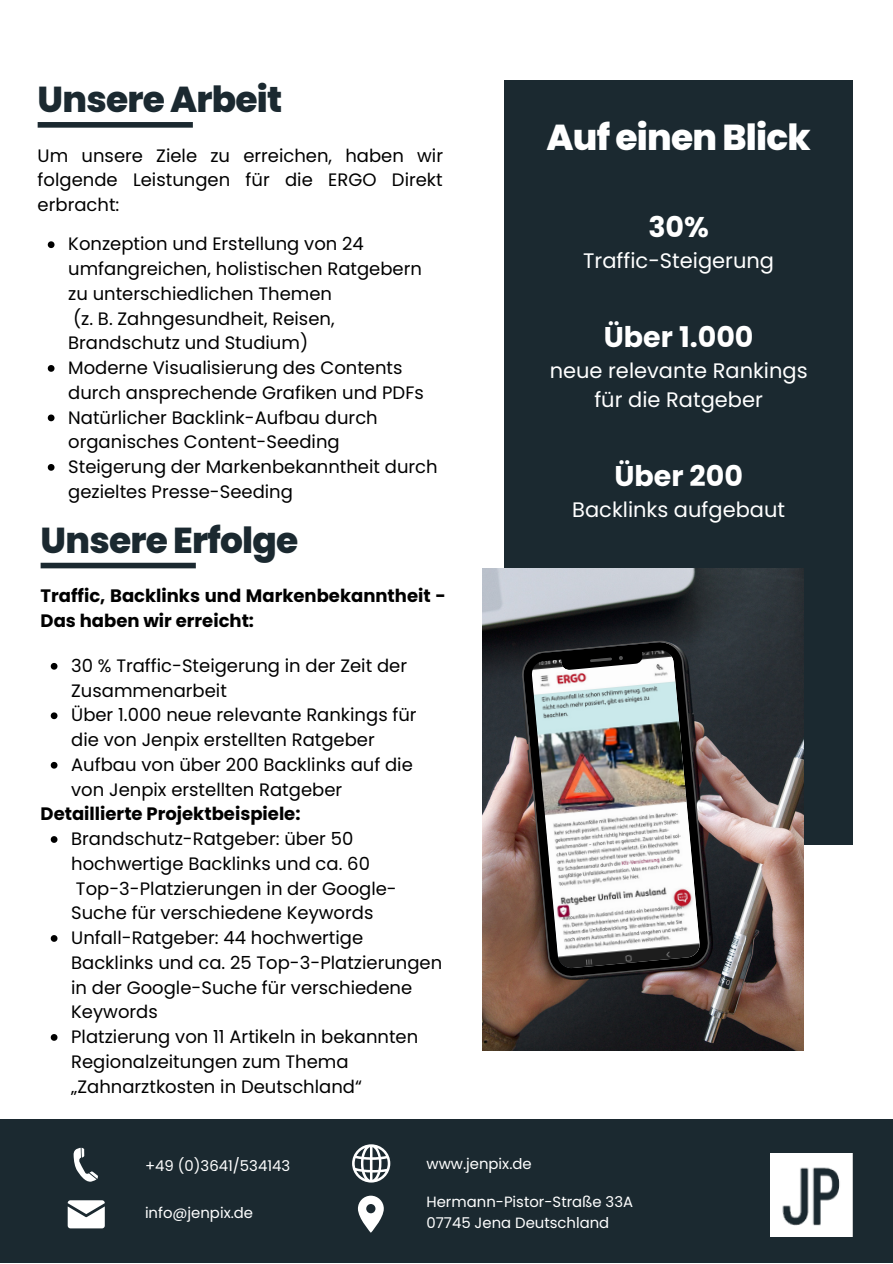
<style>
.page{position:relative;width:893px;height:1264px;background:#fff}
.page>*{position:absolute;margin:0;border:0;box-sizing:border-box;transform-origin:0 0}
.t1{font:800 36px "Poppins";letter-spacing:-.02em;color:#1b2930}
.t2{font:800 36px "Poppins";letter-spacing:-.02em;color:#fff}
.t3{font:700 28.5px "Poppins";color:#fff}
.t4{font:21px/29.2px "Poppins";color:#fff;text-align:center}
.t5{font:18px/24.8px "Poppins";color:#000}
.t6{font:700 18px/24.8px "Poppins";color:#000}
.t7{font:16.5px "Poppins";color:#fff}
.t8{font:14.85px "Poppins";color:#fff}
</style>
<div class="page">
<div style="left:504px;top:80px;width:348px;height:764px;background:#1b2930"></div>
<img style="left:482px;top:568px;width:321px;height:482px">
<div style="left:38px;top:122px;width:155px;height:6px;background:#1b2930"></div>
<svg style="left:48px;top:241px;width:6px;height:7px"></svg>
<svg style="left:48px;top:365px;width:6px;height:7px"></svg>
<svg style="left:48px;top:414px;width:6px;height:7px"></svg>
<svg style="left:48px;top:464px;width:6px;height:7px"></svg>
<div style="left:41px;top:562px;width:155px;height:6px;background:#1b2930"></div>
<svg style="left:51px;top:663px;width:6px;height:6px"></svg>
<svg style="left:51px;top:712px;width:6px;height:7px"></svg>
<svg style="left:51px;top:762px;width:6px;height:6px"></svg>
<svg style="left:51px;top:836px;width:6px;height:6px"></svg>
<svg style="left:51px;top:935px;width:6px;height:6px"></svg>
<svg style="left:51px;top:1034px;width:6px;height:6px"></svg>
<div style="left:0;top:1119px;width:892px;height:143px;background:#1b2930"></div>
<svg style="left:67px;top:1147px;width:38px;height:81px"></svg>
<svg style="left:352px;top:1144px;width:39px;height:88px"></svg>
<img style="left:770px;top:1153px;width:82px;height:83px">
<img style="left:522px;top:640px;width:188px;height:338px">
<p class="t1" style="left:38px;top:74px;width:246px">Unsere Arbeit</p>
<p class="t5" style="left:38px;top:143px;width:407px">Um unsere Ziele zu erreichen, haben wir</p>
<p class="t5" style="left:38px;top:168px;width:406px">folgende Leistungen für die ERGO Direkt erbracht:</p>
<p class="t5" style="left:68px;top:232px;width:355px">Konzeption und Erstellung von 24 umfangreichen, holistischen Ratgebern zu unterschiedlichen Themen<br>(z. B. Zahngesundheit, Reisen,<br>Brandschutz und Studium)</p>
<p class="t5" style="left:68px;top:355px;width:357px">Moderne Visualisierung des Contents durch ansprechende Grafiken und PDFs</p>
<p class="t5" style="left:68px;top:405px;width:311px">Natürlicher Backlink-Aufbau durch organisches Content-Seeding</p>
<p class="t5" style="left:68px;top:454px;width:371px">Steigerung der Markenbekanntheit durch gezieltes Presse-Seeding</p>
<p class="t1" style="left:41px;top:515px;width:259px">Unsere Erfolge</p>
<p class="t6" style="left:41px;top:583px;width:406px">Traffic, Backlinks und Markenbekanntheit -<br>Das haben wir erreicht:</p>
<p class="t5" style="left:71px;top:653px;width:337px">30 % Traffic-Steigerung in der Zeit der<br>Zusammenarbeit</p>
<p class="t5" style="left:71px;top:702px;width:347px">Über 1.000 neue relevante Rankings für die von Jenpix erstellten Ratgeber</p>
<p class="t5" style="left:71px;top:752px;width:343px">Aufbau von über 200 Backlinks auf die von Jenpix erstellten Ratgeber</p>
<p class="t5" style="left:71px;top:826px;width:327px">Brandschutz-Ratgeber: über 50 hochwertige Backlinks und ca. 60<br>Top-3-Platzierungen in der Google-Suche für verschiedene Keywords</p>
<p class="t5" style="left:71px;top:925px;width:372px">Unfall-Ratgeber: 44 hochwertige<br>Backlinks und ca. 25 Top-3-Platzierungen in der Google-Suche für verschiedene<br>Keywords</p>
<p class="t5" style="left:71px;top:1024px;width:348px">Platzierung von 11 Artikeln in bekannten<br>Regionalzeitungen zum Thema „Zahnarztkosten in Deutschland“</p>
<p class="t6" style="left:41px;top:801px;width:261px">Detaillierte Projektbeispiele:</p>
<p class="t2" style="left:546px;top:112px;width:266px">Auf einen Blick</p>
<p class="t3" style="left:648px;top:207px;width:62px">30%</p>
<p class="t4" style="left:583px;top:246px;width:192px">Traffic-Steigerung</p>
<p class="t3" style="left:603px;top:316px;width:151px">Über 1.000</p>
<p class="t4" style="left:549px;top:356px;width:259px">neue relevante Rankings für die Ratgeber</p>
<p class="t3" style="left:614px;top:456px;width:130px">Über 200</p>
<p class="t4" style="left:572px;top:495px;width:214px">Backlinks aufgebaut</p>
<p class="t8" style="left:145px;top:1154px;width:147px">+49 (0)3641/534143</p>
<p class="t8" style="left:145px;top:1202px;width:110px">info@jenpix.de</p>
<p class="t8" style="left:426px;top:1153px;width:107px">www.jenpix.de</p>
<p class="t8" style="left:426px;top:1191px;width:208px">Hermann-Pistor-Straße 33A</p>
<p class="t8" style="left:426px;top:1211px;width:184px">07745 Jena Deutschland</p>
<p class="t7" style="left:441px;top:1184px;width:231px">Hermann-Pistor-Straße 33A</p>
<p class="t7" style="left:441px;top:1207px;width:204px">07745 Jena Deutschland</p>
</div>
